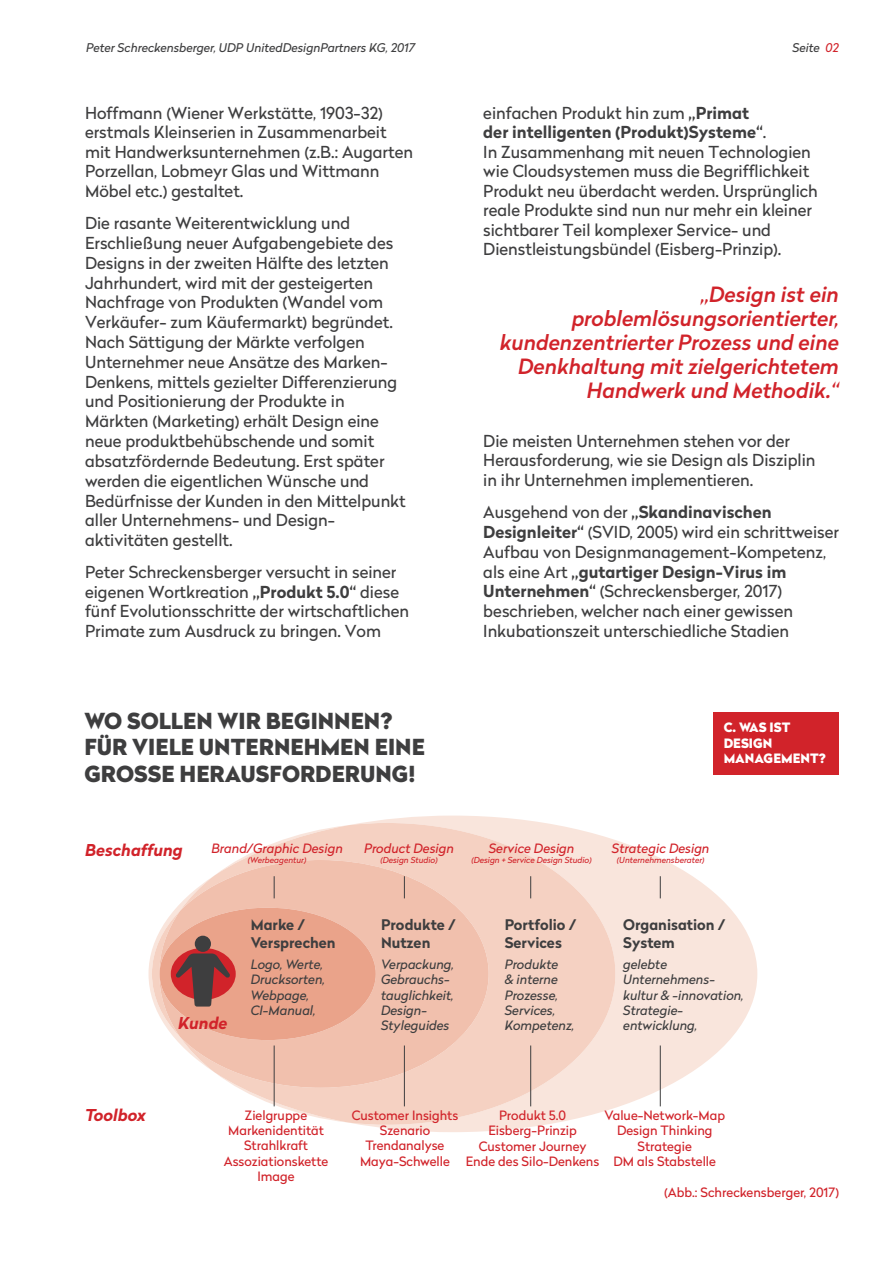
<style>
.page{position:relative;width:893px;height:1263px;background:#fff}
.page>*{position:absolute;margin:0;border:0;box-sizing:border-box;transform-origin:0 0}
.t1{font:900 22.05px/26.4px "Radikal";color:#3e3e3f}
.t2{font:italic 500 21px/24px "Radikal";color:#d1232a;text-align:right}
.t3{font:16.5px/19.8px "Radikal";color:#3e3e3f}
.t4{font:italic 700 16.35px "Radikal";color:#d1232a}
.t5{font:700 14.55px/17.5px "Radikal";color:#3e3e3f}
.t6{font:12.9px/15.5px "Radikal";color:#d1232a;text-align:center}
.t7{font:italic 12.9px/15.5px "Radikal";color:#3e3e3f}
.t8{font:italic 12.9px "Radikal";color:#d1232a}
.t9{font:900 12.9px/15.5px "Radikal";color:#fff}
.t10{font:italic 12px "Radikal";color:#3e3e3f}
.t11{font:italic 8.25px "Radikal";color:#d1232a}
.s1{font-weight:700}
.s2{color:#d1232a}
</style>
<div class="page">
<svg style="left:148px;top:815px;width:609px;height:317px;fill:#f9e5dc"></svg>
<svg style="left:180px;top:823px;width:435px;height:302px;background:#f6d8cb"></svg>
<svg style="left:348px;top:860px;width:141px;height:228px;background:#f2c4b2"></svg>
<div style="left:159px;top:908px;width:217px;height:132px;background:#eaa38a;border-radius:50%"></div>
<div style="left:714px;top:712px;width:125px;height:63px;background:#d1232a"></div>
<hr style="left:404px;top:1045px;width:1px;height:61px;background:#3e3e3f">
<hr style="left:530px;top:1045px;width:1px;height:61px;background:#3e3e3f">
<hr style="left:660px;top:1045px;width:1px;height:61px;background:#3e3e3f">
<svg style="left:152px;top:825px;width:196px;height:297px"></svg>
<svg style="left:404px;top:876px;width:1px;height:22px"></svg>
<svg style="left:530px;top:876px;width:1px;height:22px"></svg>
<svg style="left:660px;top:876px;width:1px;height:22px"></svg>
<p class="t10" style="left:86px;top:40px;width:331px">Peter Schreckensberger, UDP UnitedDesignPartners KG, 2017</p>
<p class="t3" style="left:85px;top:103px;width:330px">Hoffmann (Wiener Werkstätte, 1903-32) erstmals Kleinserien in Zusammenarbeit mit Handwerksunternehmen (z.B.: Augarten Porzellan, Lobmeyr Glas und Wittmann Möbel etc.) gestaltet.</p>
<p class="t3" style="left:85px;top:213px;width:322px">Die rasante Weiterentwicklung und Erschließung neuer Aufgabengebiete des Designs in der zweiten Hälfte des letzten Jahrhundert, wird mit der gesteigerten Nachfrage von Produkten (Wandel vom Verkäufer- zum Käufermarkt) begründet.<br>Nach Sättigung der Märkte verfolgen Unternehmer neue Ansätze des Marken-Denkens, mittels gezielter Differenzierung und Positionierung der Produkte in Märkten (Marketing) erhält Design eine neue produktbehübschende und somit absatzfördernde Bedeutung. Erst später werden die eigentlichen Wünsche und Bedürfnisse der Kunden in den Mittelpunkt aller Unternehmens- und Design&shy;aktivitäten gestellt.</p>
<p class="t3" style="left:85px;top:562px;width:326px">Peter Schreckensberger versucht in seiner eigenen Wortkreation <span class="s1">„Produkt 5.0“</span> diese fünf Evolutionsschritte der wirtschaftlichen Primate zum Ausdruck zu bringen. Vom</p>
<p class="t10" style="left:792px;top:40px;width:48px">Seite <span class="s2">02</span></p>
<p class="t3" style="left:483px;top:103px;width:336px">einfachen Produkt hin zum <span class="s1">„Primat<br>der intelligenten (Produkt)Systeme“</span>.<br>In Zusammenhang mit neuen Technologien wie Cloudsystemen muss die Begrifflichkeit Produkt neu überdacht werden. Ursprünglich reale Produkte sind nun nur mehr ein kleiner sichtbarer Teil komplexer Service- und Dienstleistungsbündel (Eisberg-Prinzip).</p>
<p class="t2" style="left:500px;top:282px;width:341px">„Design ist ein problemlösungsorientierter, kundenzentrierter Prozess und eine<br>Denkhaltung mit zielgerichtetem<br>Handwerk und Methodik.“</p>
<p class="t3" style="left:483px;top:430px;width:334px">Die meisten Unternehmen stehen vor der<br>Herausforderung, wie sie Design als Disziplin in ihr Unternehmen implementieren.</p>
<p class="t3" style="left:483px;top:502px;width:357px">Ausgehend von der <span class="s1">„Skandinavischen Designleiter“</span> (SVID, 2005) wird ein schrittweiser Aufbau von Designmanagement-Kompetenz, als eine Art <span class="s1">„gutartiger Design-Virus im Unternehmen“</span> (Schreckensberger, 2017) beschrieben, welcher nach einer gewissen Inkubationszeit unterschiedliche Stadien</p>
<h1 class="t1" style="left:84px;top:707px;width:342px">WO SOLLEN WIR BEGINNEN?<br>FÜR VIELE UNTERNEHMEN EINE<br>GROSSE HERAUSFORDERUNG!</h1>
<p class="t9" style="left:724px;top:719px;width:104px">C. WAS IST<br>DESIGN<br>MANAGEMENT?</p>
<p class="t4" style="left:85px;top:839px;width:99px">Beschaffung</p>
<p class="t8" style="left:211px;top:839px;width:133px">Brand/Graphic Design</p>
<p class="t11" style="left:248px;top:854px;width:60px">(Werbeagentur)</p>
<p class="t8" style="left:364px;top:839px;width:91px">Product Design</p>
<p class="t11" style="left:380px;top:854px;width:59px">(Design Studio)</p>
<p class="t8" style="left:489px;top:839px;width:87px">Service Design</p>
<p class="t11" style="left:471px;top:854px;width:122px">(Design + Service Design Studio)</p>
<p class="t8" style="left:612px;top:839px;width:99px">Strategic Design</p>
<p class="t11" style="left:617px;top:854px;width:89px">(Unternehmensberater)</p>
<p class="t4" style="left:178px;top:1011px;width:51px">Kunde</p>
<p class="t5" style="left:251px;top:916px;width:86px">Marke /<br>Versprechen</p>
<p class="t7" style="left:251px;top:956px;width:76px">Logo, Werte,<br>Drucksorten,<br>Webpage,<br>CI-Manual,</p>
<p class="t5" style="left:381px;top:916px;width:76px">Produkte /<br>Nutzen</p>
<p class="t7" style="left:381px;top:956px;width:74px">Verpackung,<br>Gebrauchs&shy;tauglichkeit,<br>Design-<br>Styleguides</p>
<p class="t5" style="left:505px;top:916px;width:73px">Portfolio /<br>Services</p>
<p class="t7" style="left:505px;top:956px;width:71px">Produkte<br>&amp; interne<br>Prozesse,<br>Services,<br>Kompetenz,</p>
<p class="t5" style="left:623px;top:916px;width:104px">Organisation /<br>System</p>
<p class="t7" style="left:623px;top:956px;width:122px">gelebte<br>Unternehmens&shy;kultur &amp; -innovation,<br>Strategie&shy;entwicklung,</p>
<p class="t4" style="left:85px;top:1104px;width:62px">Toolbox</p>
<p class="t6" style="left:352px;top:1107px;width:108px">Customer Insights<br>Szenario<br>Trendanalyse<br>Maya-Schwelle</p>
<p class="t6" style="left:224px;top:1107px;width:106px">Zielgruppe<br>Markenidentität<br>Strahlkraft<br>Assoziationskette<br>Image</p>
<p class="t6" style="left:466px;top:1107px;width:135px">Produkt 5.0<br>Eisberg-Prinzip<br>Customer Journey<br>Ende des Silo-Denkens</p>
<p class="t6" style="left:604px;top:1107px;width:122px">Value-Network-Map<br>Design Thinking<br>Strategie<br>DM als Stabstelle</p>
<p class="t6" style="left:664px;top:1184px;width:176px">(Abb.: Schreckensberger, 2017)</p>
</div>
